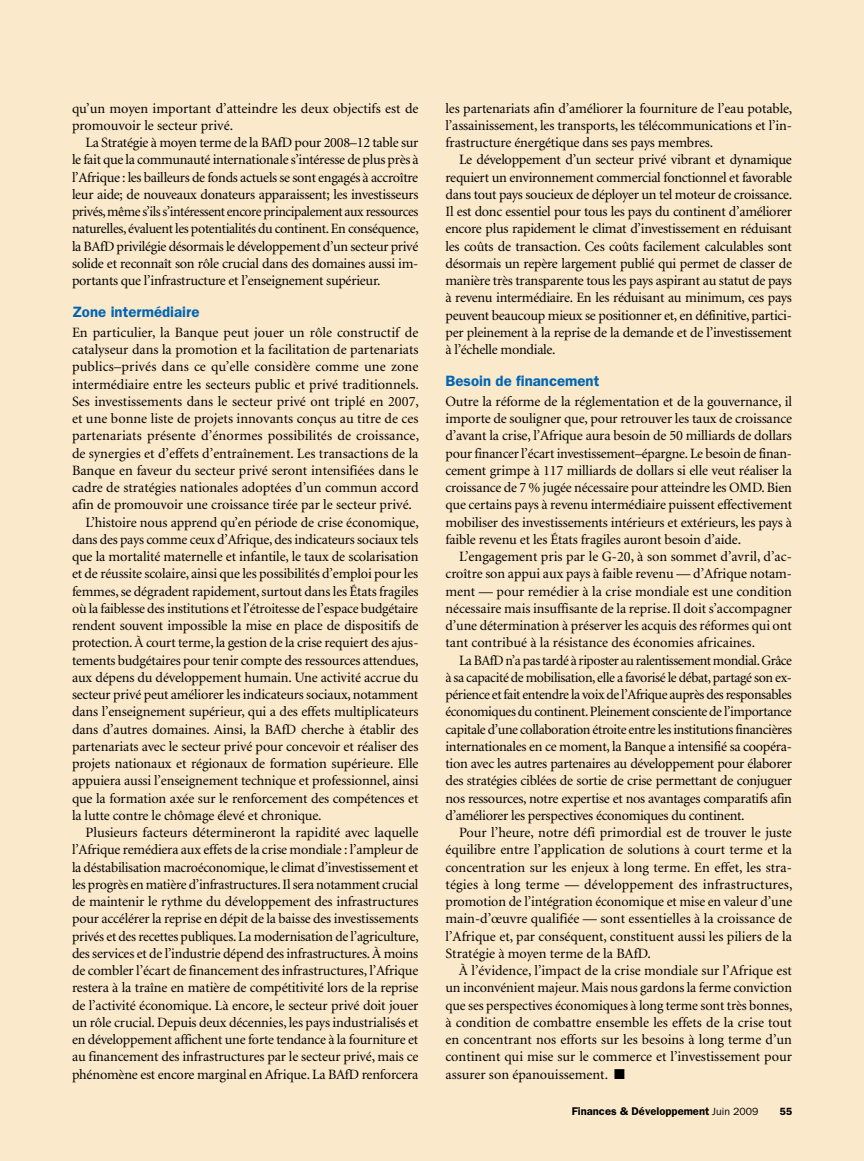
<style>
.page{position:relative;width:864px;height:1161px;background:#fbe9cb}
.page>*{position:absolute;margin:0;border:0;box-sizing:border-box;transform-origin:0 0}
.t1{font:600 15px "Franklin Gothic";color:#0066b3}
.t2{font:14.25px/17.2px "Minion";letter-spacing:-.01em;color:#000;text-align:justify}
.t3{font:14.25px "Minion";letter-spacing:.01em;color:#000}
.t4{font:600 11.25px "Franklin Gothic";color:#000}
.t5{font:600 10.5px "Franklin Gothic";color:#000}
.s1{font-weight:400;font-size:10.5px}
</style>
<div class="page">
<p class="t2" style="left:72px;top:100px;width:348px">qu’un moyen important d’atteindre les deux objectifs est de promouvoir le secteur privé.</p>
<p class="t2" style="left:72px;top:135px;width:348px;text-indent:13px">La Stratégie à moyen terme de la BAfD pour 2008–12 table sur le fait que la communauté internationale s’intéresse de plus près à l’Afrique : les bailleurs de fonds actuels se sont engagés à accroître leur aide; de nouveaux donateurs apparaissent; les investisseurs privés, même s’ils s’intéressent encore principalement aux ressources naturelles, évaluent les potentialités du continent. En conséquence, la BAfD privilégie désormais le développement d’un secteur privé solide et reconnaît son rôle crucial dans des domaines aussi im&shy;portants que l’infrastructure et l’enseignement supérieur.</p>
<p class="t1" style="left:72px;top:303px;width:129px">Zone intermédiaire</p>
<p class="t2" style="left:72px;top:324px;width:348px">En particulier, la Banque peut jouer un rôle constructif de</p>
<p class="t2" style="left:72px;top:342px;width:348px">catalyseur dans la promotion et la facilitation de partenariats</p>
<p class="t3" style="left:72px;top:360px;width:348px">publics–privés dans ce qu’elle considère comme une zone</p>
<p class="t2" style="left:72px;top:376px;width:348px">intermédiaire entre les secteurs public et privé traditionnels.</p>
<p class="t2" style="left:72px;top:393px;width:348px">Ses investissements dans le secteur privé ont triplé en 2007,</p>
<p class="t2" style="left:72px;top:411px;width:348px">et une bonne liste de projets innovants conçus au titre de ces</p>
<p class="t2" style="left:72px;top:428px;width:349px">partenariats présente d’énormes possibilités de croissance,</p>
<p class="t2" style="left:72px;top:445px;width:348px">de synergies et d’effets d’entraînement. Les transactions de la</p>
<p class="t2" style="left:72px;top:462px;width:348px">Banque en faveur du secteur privé seront intensifiées dans le</p>
<p class="t2" style="left:72px;top:480px;width:348px">cadre de stratégies nationales adoptées d’un commun accord</p>
<p class="t2" style="left:72px;top:497px;width:342px">afin de promouvoir une croissance tirée par le secteur privé.</p>
<p class="t2" style="left:86px;top:514px;width:335px">L’histoire nous apprend qu’en période de crise économique,</p>
<p class="t2" style="left:72px;top:531px;width:348px">dans des pays comme ceux d’Afrique, des indicateurs sociaux tels</p>
<p class="t2" style="left:72px;top:549px;width:348px">que la mortalité maternelle et infantile, le taux de scolarisation</p>
<p class="t2" style="left:72px;top:566px;width:348px">et de réussite scolaire, ainsi que les possibilités d’emploi pour les</p>
<p class="t2" style="left:72px;top:583px;width:348px">femmes, se dégradent rapidement, surtout dans les États fragiles</p>
<p class="t2" style="left:72px;top:600px;width:348px">où la faiblesse des institutions et l’étroitesse de l’espace budgétaire</p>
<p class="t2" style="left:72px;top:618px;width:348px">rendent souvent impossible la mise en place de dispositifs de</p>
<p class="t2" style="left:72px;top:635px;width:348px">protection. À court terme, la gestion de la crise requiert des ajus-</p>
<p class="t2" style="left:72px;top:652px;width:348px">tements budgétaires pour tenir compte des ressources attendues,</p>
<p class="t2" style="left:72px;top:669px;width:348px">aux dépens du développement humain. Une activité accrue du</p>
<p class="t2" style="left:72px;top:687px;width:348px">secteur privé peut améliorer les indicateurs sociaux, notamment</p>
<p class="t2" style="left:72px;top:704px;width:348px">dans l’enseignement supérieur, qui a des effets multiplicateurs</p>
<p class="t2" style="left:72px;top:721px;width:348px">dans d’autres domaines. Ainsi, la BAfD cherche à établir des</p>
<p class="t2" style="left:72px;top:738px;width:348px">partenariats avec le secteur privé pour concevoir et réaliser des</p>
<p class="t2" style="left:72px;top:756px;width:348px">projets nationaux et régionaux de formation supérieure. Elle</p>
<p class="t2" style="left:72px;top:773px;width:348px">appuiera aussi l’enseignement technique et professionnel, ainsi</p>
<p class="t2" style="left:72px;top:790px;width:348px">que la formation axée sur le renforcement des compétences et</p>
<p class="t2" style="left:72px;top:807px;width:251px">la lutte contre le chômage élevé et chronique.</p>
<p class="t2" style="left:86px;top:825px;width:335px">Plusieurs facteurs détermineront la rapidité avec laquelle</p>
<p class="t2" style="left:72px;top:842px;width:348px">l’Afrique remédiera aux effets de la crise mondiale : l’ampleur de</p>
<p class="t2" style="left:72px;top:859px;width:348px">la déstabilisation macroéconomique, le climat d’investissement et</p>
<p class="t2" style="left:72px;top:876px;width:348px">les progrès en matière d’infrastructures. Il sera notamment crucial</p>
<p class="t2" style="left:72px;top:894px;width:348px">de maintenir le rythme du développement des infrastructures</p>
<p class="t2" style="left:72px;top:911px;width:348px">pour accélérer la reprise en dépit de la baisse des investissements</p>
<p class="t2" style="left:72px;top:928px;width:348px">privés et des recettes publiques. La modernisation de l’agriculture,</p>
<p class="t2" style="left:72px;top:945px;width:348px">des services et de l’industrie dépend des infrastructures. À moins</p>
<p class="t2" style="left:72px;top:963px;width:348px">de combler l’écart de financement des infrastructures, l’Afrique</p>
<p class="t2" style="left:72px;top:980px;width:348px">restera à la traîne en matière de compétitivité lors de la reprise</p>
<p class="t2" style="left:72px;top:997px;width:348px">de l’activité économique. Là encore, le secteur privé doit jouer</p>
<p class="t2" style="left:72px;top:1014px;width:348px">un rôle crucial. Depuis deux décennies, les pays industrialisés et</p>
<p class="t2" style="left:72px;top:1032px;width:348px">en développement affichent une forte tendance à la fourniture et</p>
<p class="t2" style="left:72px;top:1049px;width:348px">au financement des infrastructures par le secteur privé, mais ce</p>
<p class="t2" style="left:72px;top:1066px;width:348px">phénomène est encore marginal en Afrique. La BAfD renforcera</p>
<p class="t2" style="left:446px;top:100px;width:348px">les partenariats afin d’améliorer la fourniture de l’eau potable, l’assainissement, les transports, les télécommunications et l’in&shy;frastructure énergétique dans ses pays membres.</p>
<p class="t2" style="left:446px;top:152px;width:348px;text-indent:14px">Le développement d’un secteur privé vibrant et dynamique requiert un environnement commercial fonctionnel et favorable dans tout pays soucieux de déployer un tel moteur de croissance.<br>Il est donc essentiel pour tous les pays du continent d’améliorer encore plus rapidement le climat d’investissement en réduisant les coûts de transaction. Ces coûts facilement calculables sont désormais un repère largement publié qui permet de classer de manière très transparente tous les pays aspirant au statut de pays à revenu intermédiaire. En les réduisant au minimum, ces pays peuvent beaucoup mieux se positionner et, en définitive, partici&shy;per pleinement à la reprise de la demande et de l’investissement à l’échelle mondiale.</p>
<p class="t1" style="left:446px;top:372px;width:155px">Besoin de financement</p>
<p class="t2" style="left:446px;top:393px;width:348px">Outre la réforme de la réglementation et de la gouvernance, il importe de souligner que, pour retrouver les taux de croissance d’avant la crise, l’Afrique aura besoin de 50 milliards de dollars pour financer l’écart investissement–épargne. Le besoin de finan&shy;cement grimpe à 117 milliards de dollars si elle veut réaliser la croissance de 7 % jugée nécessaire pour atteindre les OMD. Bien que certains pays à revenu intermédiaire puissent effectivement mobiliser des investissements intérieurs et extérieurs, les pays à faible revenu et les États fragiles auront besoin d’aide.</p>
<p class="t2" style="left:446px;top:549px;width:348px;text-indent:14px">L’engagement pris par le G-20, à son sommet d’avril, d’ac&shy;croître son appui aux pays à faible revenu — d’Afrique notam&shy;ment — pour remédier à la crise mondiale est une condition nécessaire mais insuffisante de la reprise. Il doit s’accompagner d’une détermination à préserver les acquis des réformes qui ont tant contribué à la résistance des économies africaines.</p>
<p class="t2" style="left:446px;top:652px;width:348px;text-indent:14px">La BAfD n’a pas tardé à riposter au ralentissement mondial. Grâce à sa capacité de mobilisation, elle a favorisé le débat, partagé son ex&shy;périence et fait entendre la voix de l’Afrique auprès des responsables économiques du continent. Pleinement consciente de l’importance capitale d’une collaboration étroite entre les institutions financières internationales en ce moment, la Banque a intensifié sa coopéra&shy;tion avec les autres partenaires au développement pour élaborer des stratégies ciblées de sortie de crise permettant de conjuguer nos ressources, notre expertise et nos avantages comparatifs afin d’améliorer les perspectives économiques du continent.</p>
<p class="t2" style="left:446px;top:825px;width:349px;text-indent:14px">Pour l’heure, notre défi primordial est de trouver le juste équilibre entre l’application de solutions à court terme et la concentration sur les enjeux à long terme. En effet, les stra&shy;tégies à long terme — développement des infrastructures, promotion de l’intégration économique et mise en valeur d’une main-d’œuvre qualifiée — sont essentielles à la croissance de l’Afrique et, par conséquent, constituent aussi les piliers de la Stratégie à moyen terme de la BAfD.</p>
<p class="t2" style="left:446px;top:963px;width:348px;text-indent:13px">À l’évidence, l’impact de la crise mondiale sur l’Afrique est un inconvénient majeur. Mais nous gardons la ferme conviction que ses perspectives économiques à long terme sont très bonnes, à condition de combattre ensemble les effets de la crise tout en concentrant nos efforts sur les besoins à long terme d’un continent qui mise sur le commerce et l’investissement pour assurer son épanouissement. ■</p>
<p class="t4" style="left:572px;top:1105px;width:188px">Finances &amp; Développement <span class="s1">Juin 2009</span></p>
<p class="t5" style="left:779px;top:1106px;width:14px">55</p>
</div>
